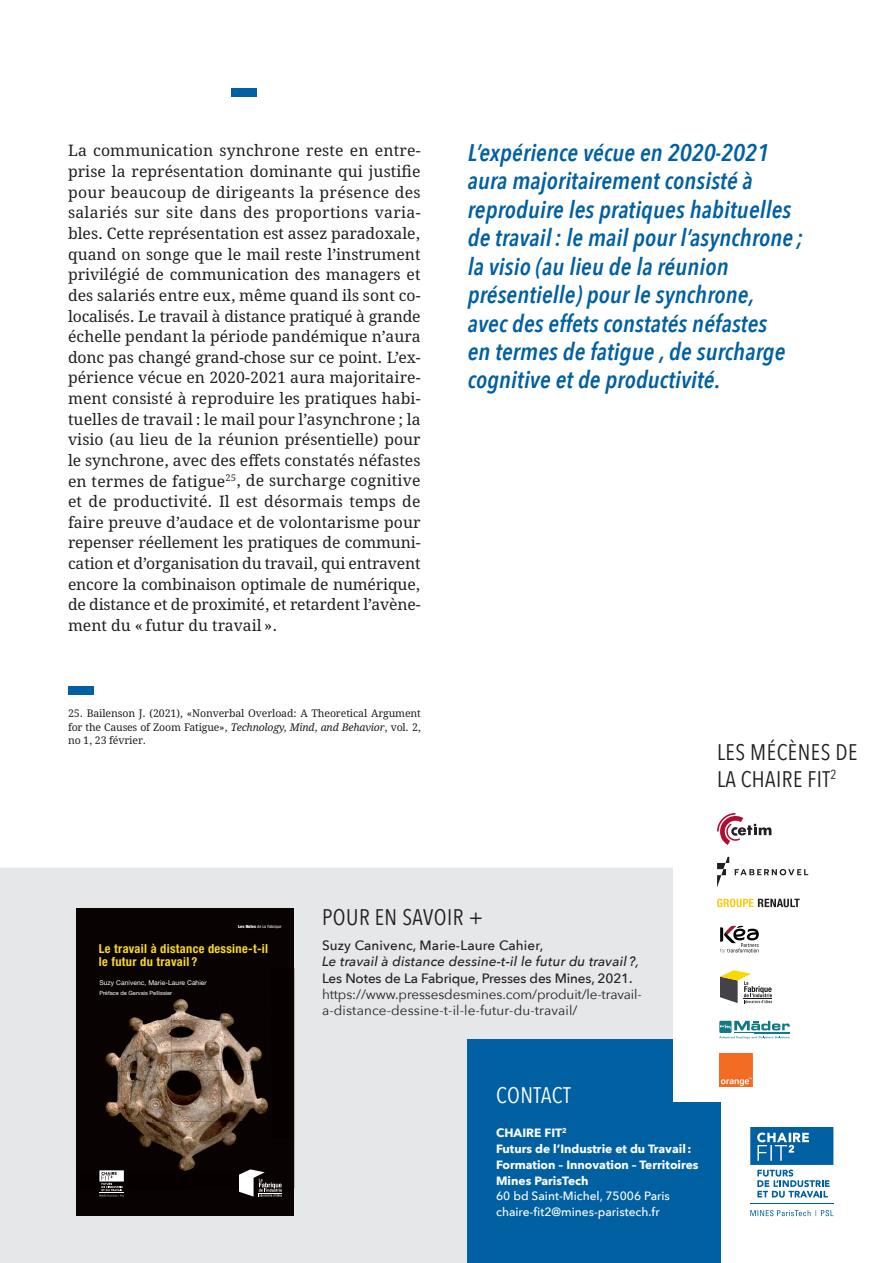
<style>
.page{position:relative;width:893px;height:1263px;background:#fff}
.page>*{position:absolute;margin:0;border:0;box-sizing:border-box;transform-origin:0 0}
.t1{font:italic 600 24px/28.5px "Avenir Next Condensed";letter-spacing:.005em;color:#0060a2}
.t2{font:22.5px/27px "Avenir Next Condensed";letter-spacing:.02em;color:#231f20}
.t3{font:22.5px "Avenir Next Condensed";letter-spacing:.015em;color:#fff}
.t4{font:15.75px/20.7px "Avrile Serif";letter-spacing:-.01em;color:#231f20;text-align:justify}
.t5{font:13.5px/16.2px "Avenir Next";letter-spacing:-.01em;color:#231f20}
.t6{font:italic 500 13.5px "Avenir Next";letter-spacing:.01em;color:#231f20}
.t7{font:500 13.5px "Avenir Next";letter-spacing:-.01em;color:#231f20}
.t8{font:500 13.5px "Avenir Next";letter-spacing:.01em;color:#231f20}
.t9{font:700 condensed 12.45px/12.9px "Helvetica Neue LT Std";letter-spacing:.025em;color:#fad725}
.t10{font:700 12px/15.8px "Avenir Next";color:#fff}
.t11{font:500 12px/15.8px "Avenir Next";color:#fff}
.t12{font:10.5px/13.5px "Avrile Serif";letter-spacing:-.02em;color:#231f20;text-align:justify}
.t13{font:6.75px "Helvetica Neue LT Std";letter-spacing:.01em;color:#fff}
.t14{font:5.7px "Helvetica Neue LT Std";color:#fff}
.t15{font:condensed 4.35px "Helvetica Neue LT Std";letter-spacing:.01em;color:#fff}
.s1{font-style:italic}
.s2{font-weight:900}
</style>
<div class="page">
<div style="left:0;top:867px;width:673px;height:396px;background:#e6e7e9"></div>
<div style="left:77px;top:909px;width:217px;height:307px;background:#080302"></div>
<img style="left:131px;top:999px;width:103px;height:20px">
<img style="left:105px;top:1019px;width:116px;height:51px">
<img style="left:221px;top:1019px;width:48px;height:102px">
<img style="left:105px;top:1070px;width:117px;height:51px">
<img style="left:128px;top:1121px;width:112px;height:50px">
<svg style="left:99px;top:1170px;width:25px;height:26px"></svg>
<svg style="left:239px;top:1169px;width:43px;height:27px"></svg>
<svg style="left:296px;top:1218px;width:10px;height:3px"></svg>
<div style="left:468px;top:1040px;width:253px;height:223px;background:#0060a2"></div>
<svg style="left:750px;top:1210px;width:83px;height:6px"></svg>
<hr style="left:750px;top:1203px;width:83px;height:1px;background:#0060a2">
<svg style="left:750px;top:1127px;width:83px;height:70px"></svg>
<div style="left:232px;top:88px;width:25px;height:9px;background:#0060a2"></div>
<div style="left:673px;top:714px;width:220px;height:388px;background:#fff"></div>
<svg style="left:720px;top:926px;width:39px;height:26px"></svg>
<img style="left:719px;top:1053px;width:33px;height:33px">
<svg style="left:719px;top:1021px;width:71px;height:18px"></svg>
<svg style="left:720px;top:970px;width:52px;height:33px"></svg>
<svg style="left:717px;top:857px;width:12px;height:30px"></svg>
<svg style="left:735px;top:869px;width:73px;height:6px"></svg>
<svg style="left:717px;top:813px;width:54px;height:32px"></svg>
<svg style="left:717px;top:899px;width:83px;height:8px"></svg>
<div style="left:68px;top:686px;width:26px;height:9px;background:#0060a2"></div>
<p class="t4" style="left:68px;top:141px;width:354px">La communication synchrone reste en entre&shy;prise la représentation dominante qui justifie pour beaucoup de dirigeants la présence des salariés sur site dans des proportions varia&shy;bles. Cette représentation est assez paradoxale, quand on songe que le mail reste l’instrument privilégié de communication des managers et des salariés entre eux, même quand ils sont co&shy;localisés. Le travail à distance pratiqué à grande échelle pendant la période pandémique n’aura donc pas changé grand-chose sur ce point. L’ex&shy;périence vécue en 2020-2021 aura majoritaire&shy;ment consisté à reproduire les pratiques habi&shy;tuelles de travail : le mail pour l’asynchrone ; la visio (au lieu de la réunion présentielle) pour le synchrone, avec des effets constatés néfastes en termes de fatigue<sup>25</sup>, de surcharge cognitive et de productivité. Il est désormais temps de faire preuve d’audace et de volontarisme pour repenser réellement les pratiques de communi&shy;cation et d’organisation du travail, qui entravent encore la combinaison optimale de numérique, de distance et de proximité, et retardent l’avène&shy;ment du « futur du travail ».</p>
<p class="t1" style="left:468px;top:138px;width:337px">L’expérience vécue en 2020-2021 aura majoritairement consisté à reproduire les pratiques habituelles de travail : le mail pour l’asynchrone ; la visio (au lieu de la réunion présentielle) pour le synchrone,<br>avec des effets constatés néfastes<br>en termes de fatigue , de surcharge cognitive et de productivité.</p>
<p class="t12" style="left:68px;top:707px;width:354px">25. Bailenson J. (2021), «Nonverbal Overload: A Theoretical Argument for the Causes of Zoom Fatigue», <span class="s1">Technology, Mind, and Behavior</span>, vol. 2, no 1, 23 février.</p>
<h2 class="t2" style="left:717px;top:737px;width:142px">LES MÉCÈNES DE<br>LA CHAIRE FIT<sup>2</sup></h2>
<p class="t15" style="left:238px;top:924px;width:45px"><span class="s2">Les Notes</span> de La Fabrique</p>
<p class="t9" style="left:99px;top:942px;width:171px">Le travail à distance dessine-t-il le futur du travail ?</p>
<p class="t13" style="left:99px;top:979px;width:109px">Suzy Canivenc, Marie-Laure Cahier</p>
<p class="t14" style="left:99px;top:990px;width:74px">Préface de Gervais Pellissier</p>
<h2 class="t2" style="left:322px;top:902px;width:163px">POUR EN SAVOIR +</h2>
<p class="t8" style="left:322px;top:934px;width:223px">Suzy Canivenc, Marie-Laure Cahier,</p>
<p class="t6" style="left:322px;top:950px;width:319px">Le travail à distance dessine-t-il le futur du travail ?,</p>
<p class="t7" style="left:322px;top:966px;width:312px">Les Notes de La Fabrique, Presses des Mines, 2021.</p>
<p class="t5" style="left:322px;top:985px;width:321px">https://www.pressesdesmines.com/produit/le-travail&shy;a-distance-dessine-t-il-le-futur-du-travail/</p>
<h2 class="t3" style="left:496px;top:1075px;width:76px">CONTACT</h2>
<p class="t10" style="left:496px;top:1125px;width:204px">CHAIRE FIT<sup>2<br></sup>Futurs de l’Industrie et du Travail :<br>Formation – Innovation – Territoires<br>Mines ParisTech</p>
<p class="t11" style="left:496px;top:1188px;width:175px">60 bd Saint-Michel, 75006 Paris chaire-fit2@mines-paristech.fr</p>
</div>
